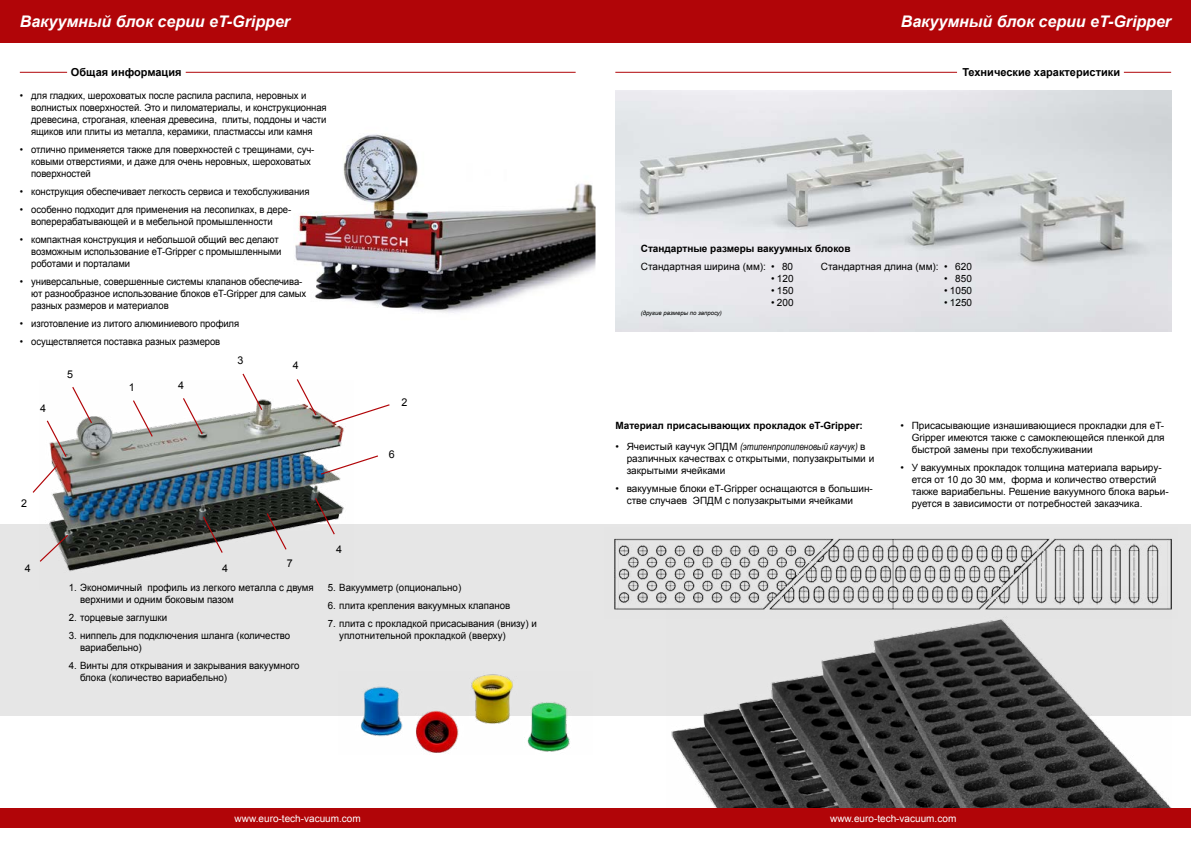
<style>
.page{position:relative;width:1191px;height:842px;background:#fff}
.page>*{position:absolute;margin:0;border:0;box-sizing:border-box;transform-origin:0 0}
.t1{font:italic 700 16px "Arial";color:#fff}
.t2{font:700 11px "Arial";color:#000}
.t3{font:10.7px "Arial";color:#000}
.t4{font:10px/12px "Arial";letter-spacing:-.01em;color:#000}
.t5{font:10px/12px "Arial";letter-spacing:-.01em;color:#000;scale:.95 1}
.t6{font:700 10px "Arial";color:#000}
.t7{font:10px "Arial";color:#fff}
.t8{font:italic 10px "Arial Narrow";color:#000}
.t9{font:italic 6px "Arial";color:#000}
.s1{font-family:"Arial";font-style:normal}
</style>
<div class="page">
<div style="left:0;top:524px;width:1191px;height:192px;background:#e6e6e6"></div>
<img style="left:295px;top:134px;width:300px;height:179px">
<img style="left:49px;top:399px;width:295px;height:173px">
<svg style="left:266px;top:512px;width:22px;height:39px"></svg>
<svg style="left:331px;top:403px;width:59px;height:21px"></svg>
<svg style="left:132px;top:399px;width:22px;height:39px"></svg>
<svg style="left:241px;top:373px;width:22px;height:38px"></svg>
<svg style="left:46px;top:387px;width:47px;height:71px"></svg>
<svg style="left:182px;top:398px;width:22px;height:38px"></svg>
<svg style="left:296px;top:379px;width:22px;height:38px"></svg>
<svg style="left:39px;top:534px;width:30px;height:29px"></svg>
<svg style="left:314px;top:497px;width:22px;height:39px"></svg>
<svg style="left:202px;top:515px;width:22px;height:39px"></svg>
<svg style="left:319px;top:454px;width:59px;height:22px"></svg>
<svg style="left:32px;top:464px;width:27px;height:30px"></svg>
<img style="left:615px;top:91px;width:556px;height:241px">
<img style="left:671px;top:619px;width:500px;height:189px">
<img style="left:614px;top:538px;width:558px;height:79px">
<img style="left:360px;top:674px;width:210px;height:79px">
<div style="left:0;top:0;width:1191px;height:43px;background:#b10508"></div>
<div style="left:0;top:808px;width:1191px;height:20px;background:#b10508"></div>
<hr style="left:615px;top:72px;width:342px;height:1px;background:#b10508">
<hr style="left:1123px;top:72px;width:48px;height:1px;background:#b10508">
<hr style="left:186px;top:72px;width:389px;height:1px;background:#b10508">
<hr style="left:20px;top:72px;width:47px;height:1px;background:#b10508">
<h1 class="t1" style="left:20px;top:11px;width:272px">Вакуумный блок серии eT-Gripper</h1>
<h1 class="t1" style="left:901px;top:11px;width:272px">Вакуумный блок серии eT-Gripper</h1>
<p class="t2" style="left:71px;top:65px;width:112px">Общая информация</p>
<p class="t5" style="left:31px;top:90px;width:313px;text-indent:-11px">• для гладких, шероховатых после распила распила, неровных и волнистых поверхностей. Это и пиломатериалы, и конструкционная древесина, строганая, клееная древесина, плиты, поддоны и части ящиков или плиты из металла, керамики, пластмассы или камня</p>
<p class="t5" style="left:31px;top:144px;width:300px;text-indent:-11px">• отлично применяется также для поверхностей с трещинами, суч&shy;ковыми отверстиями, и даже для очень неровных, шероховатых поверхностей</p>
<p class="t5" style="left:20px;top:186px;width:306px">• конструкция обеспечивает легкость сервиса и техобслуживания</p>
<p class="t5" style="left:31px;top:204px;width:275px;text-indent:-11px">• особенно подходит для применения на лесопилках, в дере&shy;воперерабатывающей и в мебельной промышленности</p>
<p class="t5" style="left:31px;top:234px;width:265px;text-indent:-11px">• компактная конструкция и небольшой общий вес делают возможным использование eT-Gripper с промышленными роботами и порталами</p>
<p class="t5" style="left:31px;top:276px;width:291px;text-indent:-11px">• универсальные, совершенные системы клапанов обеспечива&shy;ют разнообразное использование блоков eT-Gripper для самых разных размеров и материалов</p>
<p class="t5" style="left:20px;top:318px;width:232px">• изготовление из литого алюминиевого профиля</p>
<p class="t5" style="left:20px;top:336px;width:212px">• осуществляется поставка разных размеров</p>
<p class="t3" style="left:40px;top:401px;width:7px">4</p>
<p class="t3" style="left:21px;top:496px;width:7px">2</p>
<p class="t3" style="left:25px;top:561px;width:7px">4</p>
<p class="t3" style="left:67px;top:367px;width:7px">5</p>
<p class="t3" style="left:129px;top:380px;width:7px">1</p>
<p class="t3" style="left:178px;top:378px;width:7px">4</p>
<p class="t3" style="left:237px;top:354px;width:7px">3</p>
<p class="t3" style="left:293px;top:358px;width:7px">4</p>
<p class="t3" style="left:401px;top:395px;width:7px">2</p>
<p class="t3" style="left:389px;top:447px;width:7px">6</p>
<p class="t3" style="left:222px;top:561px;width:7px">4</p>
<p class="t3" style="left:287px;top:557px;width:7px">7</p>
<p class="t4" style="left:80px;top:582px;width:235px;text-indent:-11px">1. Экономичный профиль из легкого металла с двумя верхними и одним боковым пазом</p>
<p class="t4" style="left:69px;top:612px;width:100px">2. торцевые заглушки</p>
<p class="t4" style="left:80px;top:630px;width:212px;text-indent:-11px">3. ниппель для подключения шланга (количество вариабельно)</p>
<p class="t4" style="left:80px;top:660px;width:221px;text-indent:-11px">4. Винты для открывания и закрывания вакуумного блока (количество вариабельно)</p>
<p class="t3" style="left:336px;top:542px;width:7px">4</p>
<p class="t4" style="left:328px;top:582px;width:135px">5. Вакуумметр (опционально)</p>
<p class="t4" style="left:328px;top:600px;width:184px">6. плита крепления вакуумных клапанов</p>
<p class="t4" style="left:339px;top:618px;width:199px;text-indent:-11px">7. плита с прокладкой присасывания (внизу) и уплотнительной прокладкой (вверху)</p>
<p class="t2" style="left:962px;top:65px;width:159px">Технические характеристики</p>
<p class="t6" style="left:641px;top:242px;width:211px">Стандартные размеры вакуумных блоков</p>
<p class="t4" style="left:641px;top:261px;width:154px">Стандартная ширина (мм): • 80</p>
<p class="t4" style="left:821px;top:261px;width:119px">Стандартная длина (мм):</p>
<p class="t4" style="left:771px;top:273px;width:24px">• 120</p>
<p class="t4" style="left:771px;top:285px;width:24px">• 150</p>
<p class="t4" style="left:771px;top:297px;width:24px">• 200</p>
<p class="t4" style="left:944px;top:261px;width:29px">• 620</p>
<p class="t4" style="left:944px;top:273px;width:29px">• 850</p>
<p class="t4" style="left:944px;top:285px;width:29px">• 1050</p>
<p class="t4" style="left:944px;top:297px;width:29px">• 1250</p>
<p class="t9" style="left:641px;top:309px;width:83px">(другие размеры по запросу)</p>
<p class="t6" style="left:615px;top:419px;width:249px">Материал присасывающих прокладок eT-Gripper:</p>
<p class="t8" style="left:615px;top:440px;width:251px"><span class="s1">• Ячеистый каучук ЭПДМ</span> (этиленпропиленовый каучук) <span class="s1">в</span></p>
<p class="t4" style="left:626px;top:453px;width:249px">различных качествах с открытыми, полузакрытыми и закрытыми ячейками</p>
<p class="t4" style="left:626px;top:483px;width:248px;text-indent:-11px">• вакуумные блоки eT-Gripper оснащаются в большин&shy;стве случаев ЭПДМ с полузакрытыми ячейками</p>
<p class="t4" style="left:911px;top:420px;width:254px;text-align:justify;text-indent:-11px">• Присасывающие изнашивающиеся прокладки для eT-Gripper имеются также с самоклеющейся пленкой для быстрой замены при техобслуживании</p>
<p class="t4" style="left:911px;top:462px;width:258px;text-indent:-11px">• У вакуумных прокладок толщина материала варьиру&shy;ется от 10 до 30 мм, форма и количество отверстий также вариабельны. Решение вакуумного блока варьи&shy;руется в зависимости от потребностей заказчика.</p>
<p class="t7" style="left:235px;top:811px;width:128px">www.euro-tech-vacuum.com</p>
<p class="t7" style="left:830px;top:811px;width:128px">www.euro-tech-vacuum.com</p>
</div>
